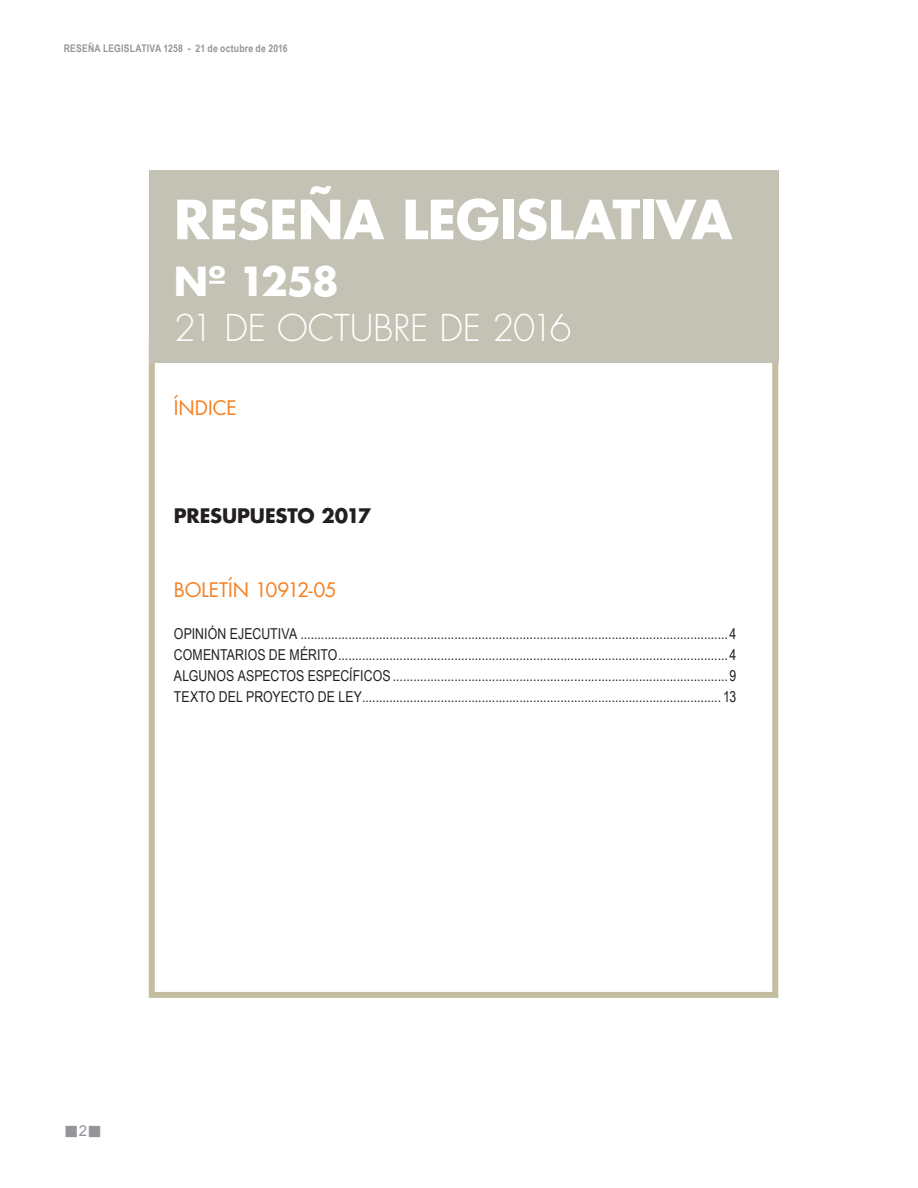
<style>
.page{position:relative;width:918px;height:1188px;background:#fff}
.page>*{position:absolute;margin:0;border:0;box-sizing:border-box;transform-origin:0 0}
.t1{font:700 52.5px "Futura";letter-spacing:-.01em;color:#fff}
.t2{font:700 39px "Futura";letter-spacing:-.035em;color:#fff}
.t3{font:300 36px "Futura";letter-spacing:-.015em;color:#fff}
.t4{font:19.5px "Futura";letter-spacing:-.005em;color:#f57f21}
.t5{font:700 19.5px "Futura";letter-spacing:-.015em;color:#231f20}
.t6{font:15px "Arial Narrow";letter-spacing:.005em;color:#231f20}
.t7{font:15px "Arial";color:#939598}
.t8{font:700 10.5px "Arial Narrow";letter-spacing:.02em;color:#939598}
</style>
<div class="page">
<svg style="left:148px;top:332px;width:631px;height:666px"></svg>
<div style="left:149px;top:170px;width:629px;height:193px;background:#c3c2b5"></div>
<p class="t8" style="left:64px;top:40px;width:225px">RESEÑA LEGISLATIVA 1258 - 21 de octubre de 2016</p>
<p class="t1" style="left:174px;top:183px;width:560px">RESEÑA LEGISLATIVA</p>
<p class="t2" style="left:174px;top:255px;width:167px">Nº 1258</p>
<p class="t3" style="left:174px;top:305px;width:399px">21 DE OCTUBRE DE 2016</p>
<p class="t4" style="left:174px;top:395px;width:65px">ÍNDICE</p>
<p class="t5" style="left:174px;top:502px;width:199px">PRESUPUESTO 2017</p>
<p class="t4" style="left:174px;top:576px;width:165px">BOLETÍN 10912-05</p>
<p class="t6" style="left:174px;top:622px;width:564px">OPINIÓN EJECUTIVA .............................................................................................................................4</p>
<p class="t6" style="left:174px;top:643px;width:564px">COMENTARIOS DE MÉRITO..................................................................................................................4</p>
<p class="t6" style="left:174px;top:664px;width:564px">ALGUNOS ASPECTOS ESPECÍFICOS ..................................................................................................9</p>
<p class="t6" style="left:174px;top:685px;width:564px">TEXTO DEL PROYECTO DE LEY......................................................................................................... 13</p>
<p class="t7" style="left:79px;top:1121px;width:10px">2</p>
</div>
